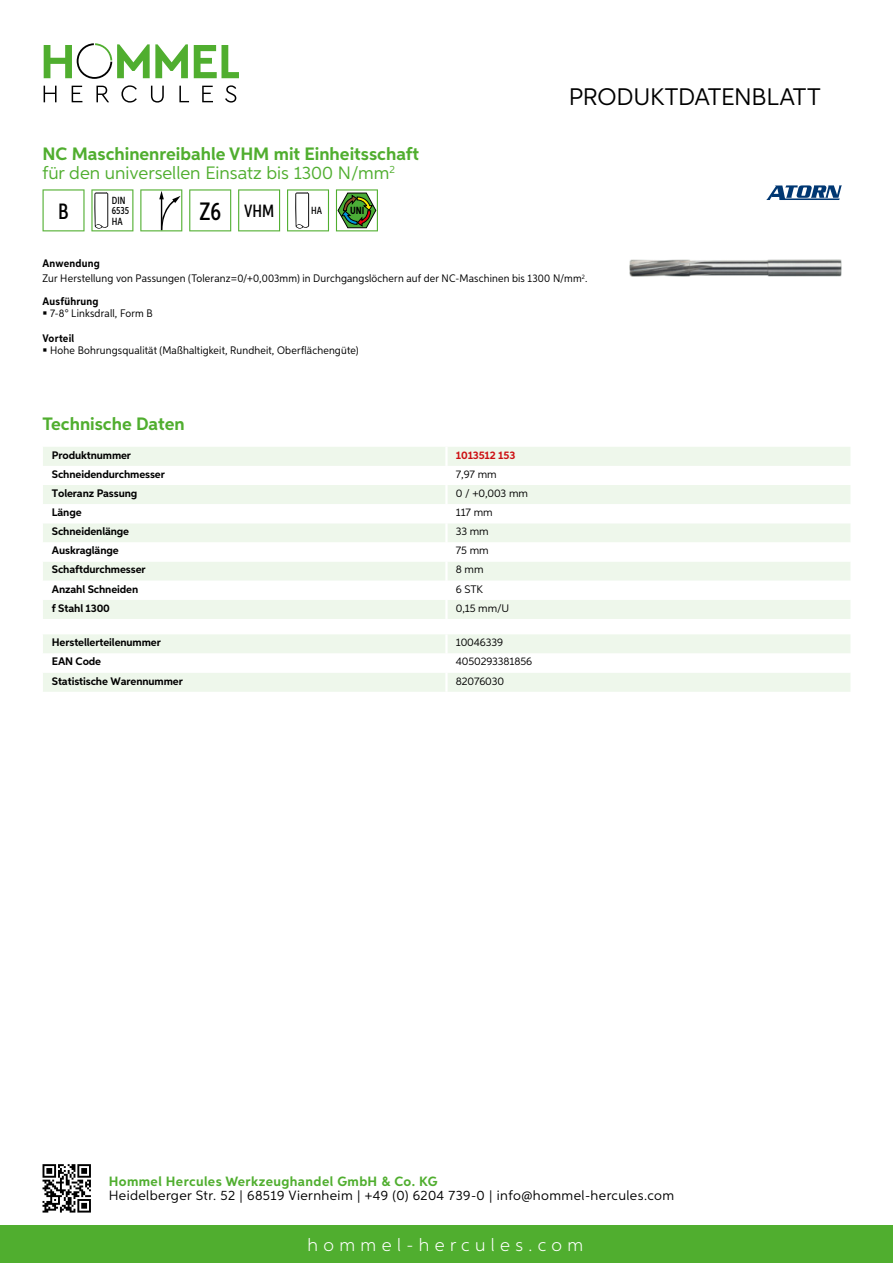
<style>
.page{position:relative;width:893px;height:1263px;background:#fff}
.page>*{position:absolute;margin:0;border:0;box-sizing:border-box;transform-origin:0 0}
.t1{font:24px "Aspira";letter-spacing:-.01em;color:#000}
.t2{font:500 22.2px "Aspira XX Nar";color:#000}
.t3{font:700 18px/19.8px "Aspira";color:#50ae2f}
.t4{font:300 18px "Aspira";letter-spacing:.3em;color:#fff}
.t5{font:500 17.85px "Aspira XX Nar";color:#000}
.t6{font:13.5px "Aspira";letter-spacing:.03em;color:#000}
.t7{font:700 13.5px "Aspira";letter-spacing:.03em;color:#50ae2f}
.t8{font:10.95px/15.1px "Aspira Nar";letter-spacing:.015em;color:#000}
.t9{font:700 10.95px "Aspira";letter-spacing:-.01em;color:#000}
.t10{font:10.95px "Aspira";letter-spacing:-.01em;color:#000}
.t11{font:700 10.95px "Aspira Nar";letter-spacing:.02em;color:#000}
.t12{font:700 10.95px "Aspira";letter-spacing:-.01em;color:#cd1013}
.t13{font:500 10.35px/10.4px "Aspira XX Nar";color:#000}
.t14{font:700 10.35px "Aspira XX Nar";color:#000}
.s1{font-weight:400}
.s2{font-size:25.2px}
.s3{font-weight:700}
</style>
<div class="page">
<div style="left:0;top:1226px;width:893px;height:37px;background:#50ae2f"></div>
<svg style="left:43px;top:1164px;width:48px;height:48px"></svg>
<svg style="left:194px;top:45px;width:45px;height:33px"></svg>
<svg style="left:44px;top:43px;width:144px;height:36px"></svg>
<svg style="left:44px;top:86px;width:13px;height:16px"></svg>
<svg style="left:72px;top:86px;width:10px;height:16px"></svg>
<svg style="left:96px;top:86px;width:13px;height:16px"></svg>
<svg style="left:121px;top:85px;width:16px;height:18px"></svg>
<svg style="left:151px;top:86px;width:13px;height:17px"></svg>
<svg style="left:179px;top:86px;width:10px;height:16px"></svg>
<svg style="left:202px;top:86px;width:11px;height:16px"></svg>
<svg style="left:225px;top:85px;width:11px;height:18px"></svg>
<div style="left:43px;top:447px;width:807px;height:172px;background:#eef7eb"></div>
<svg style="left:43px;top:466px;width:807px;height:134px"></svg>
<hr style="left:445px;top:447px;width:3px;height:19px;background:#fff">
<hr style="left:445px;top:466px;width:3px;height:19px;background:#fff">
<hr style="left:445px;top:485px;width:3px;height:19px;background:#fff">
<hr style="left:445px;top:504px;width:3px;height:19px;background:#fff">
<hr style="left:445px;top:523px;width:3px;height:19px;background:#fff">
<hr style="left:445px;top:542px;width:3px;height:20px;background:#fff">
<hr style="left:445px;top:562px;width:3px;height:19px;background:#fff">
<hr style="left:445px;top:581px;width:3px;height:19px;background:#fff">
<hr style="left:445px;top:600px;width:3px;height:19px;background:#fff">
<svg style="left:43px;top:634px;width:807px;height:58px"></svg>
<hr style="left:445px;top:673px;width:3px;height:19px;background:#fff">
<svg style="left:43px;top:189px;width:42px;height:42px"></svg>
<svg style="left:91px;top:189px;width:42px;height:42px"></svg>
<svg style="left:140px;top:189px;width:42px;height:42px"></svg>
<svg style="left:189px;top:189px;width:42px;height:42px"></svg>
<svg style="left:238px;top:189px;width:42px;height:42px"></svg>
<svg style="left:287px;top:189px;width:42px;height:42px"></svg>
<svg style="left:336px;top:189px;width:42px;height:42px"></svg>
<img style="left:629px;top:259px;width:213px;height:17px">
<svg style="left:766px;top:185px;width:76px;height:15px"></svg>
<h3 class="t3" style="left:43px;top:144px;width:378px">NC Maschinenreibahle VHM mit Einheitsschaft <span class="s1">für den universellen Einsatz bis 1300 N/mm</span><sup>2</sup></h3>
<h2 class="t2" style="left:58px;top:197px;width:12px">B</h2>
<p class="t13" style="left:112px;top:195px;width:19px">DIN<br>6535<br>HA</p>
<h3 class="t5" style="left:199px;top:200px;width:76px"><span class="s2">Z6</span> VHM</h3>
<p class="t13" style="left:311px;top:205px;width:12px">HA</p>
<p class="t14" style="left:350px;top:205px;width:16px">UNI</p>
<h1 class="t1" style="left:569px;top:82px;width:253px">Produktdatenblatt</h1>
<p class="t8" style="left:43px;top:256px;width:546px"><span class="s3">Anwendung<br></span>Zur Herstellung von Passungen (Toleranz=0/+0,003mm) in Durchgangslöchern auf der NC-Maschinen bis 1300 N/mm<sup>2</sup>.</p>
<p class="t11" style="left:43px;top:294px;width:58px">Ausführung</p>
<p class="t8" style="left:50px;top:306px;width:104px">7-8° Linksdrall, Form B</p>
<p class="t11" style="left:43px;top:331px;width:33px">Vorteil</p>
<p class="t8" style="left:50px;top:343px;width:310px">Hohe Bohrungsqualität (Maßhaltigkeit, Rundheit, Oberflächengüte)</p>
<h3 class="t3" style="left:43px;top:414px;width:144px">Technische Daten</h3>
<p class="t9" style="left:52px;top:448px;width:81px">Produktnummer</p>
<p class="t12" style="left:456px;top:448px;width:61px">1013512 153</p>
<p class="t9" style="left:52px;top:467px;width:115px">Schneidendurchmesser</p>
<p class="t10" style="left:456px;top:467px;width:42px">7,97 mm</p>
<p class="t9" style="left:52px;top:486px;width:87px">Toleranz Passung</p>
<p class="t10" style="left:456px;top:486px;width:74px">0 / +0,003 mm</p>
<p class="t9" style="left:52px;top:506px;width:31px">Länge</p>
<p class="t10" style="left:456px;top:506px;width:38px">117 mm</p>
<p class="t9" style="left:52px;top:525px;width:79px">Schneidenlänge</p>
<p class="t10" style="left:456px;top:525px;width:34px">33 mm</p>
<p class="t9" style="left:52px;top:544px;width:68px">Auskraglänge</p>
<p class="t10" style="left:456px;top:544px;width:34px">75 mm</p>
<p class="t9" style="left:52px;top:563px;width:95px">Schaftdurchmesser</p>
<p class="t10" style="left:456px;top:563px;width:29px">8 mm</p>
<p class="t9" style="left:52px;top:582px;width:88px">Anzahl Schneiden</p>
<p class="t10" style="left:456px;top:582px;width:22px">6 STK</p>
<p class="t9" style="left:52px;top:601px;width:60px">f Stahl 1300</p>
<p class="t10" style="left:456px;top:601px;width:53px">0,15 mm/U</p>
<p class="t9" style="left:52px;top:636px;width:111px">Herstellerteilenummer</p>
<p class="t10" style="left:456px;top:636px;width:49px">10046339</p>
<p class="t9" style="left:52px;top:655px;width:51px">EAN Code</p>
<p class="t10" style="left:456px;top:655px;width:78px">4050293381856</p>
<p class="t9" style="left:52px;top:674px;width:132px">Statistische Warennummer</p>
<p class="t10" style="left:456px;top:674px;width:50px">82076030</p>
<p class="t7" style="left:109px;top:1172px;width:330px">Hommel Hercules Werkzeughandel GmbH &amp; Co. KG</p>
<p class="t6" style="left:109px;top:1187px;width:567px">Heidelberger Str. 52 | 68519 Viernheim | +49 (0) 6204 739-0 | info@hommel-hercules.com</p>
<h3 class="t4" style="left:307px;top:1234px;width:277px">hommel-hercules.com</h3>
</div>
